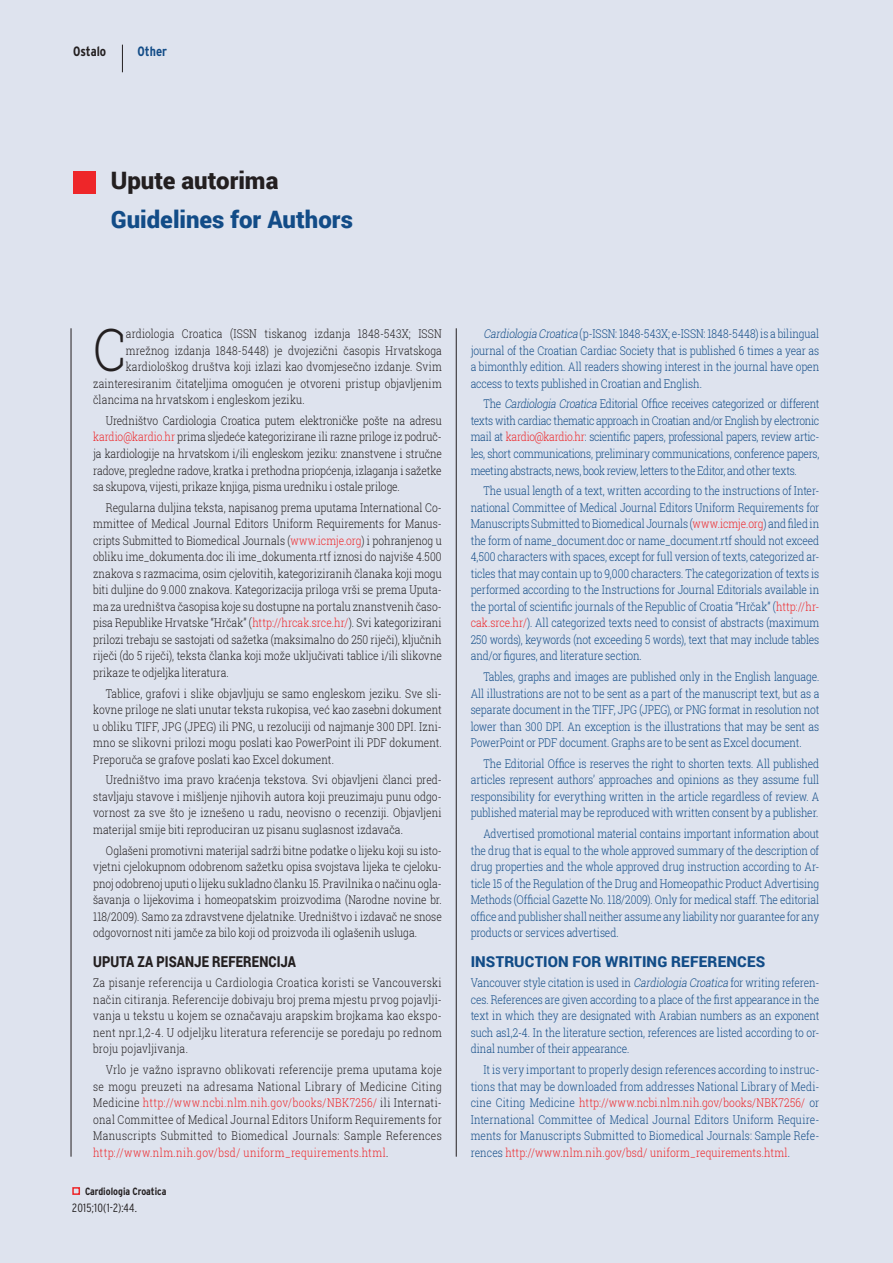
<style>
.page{position:relative;width:893px;height:1263px;background:#dee3ee}
.page>*{position:absolute;margin:0;border:0;box-sizing:border-box;transform-origin:0 0}
.BODY_HR_1__paragraf{font:300 58.35px "Roboto Slab";color:#231f20;scale:.85 1}
.NASLOV_clanka_ENG{font:900 24px "Roboto";color:#124c87}
.NASLOV_clanka_HR{font:900 24px "Roboto";color:#231f20}
.PODNASLOV_2_HR{font:900 15px "Roboto";letter-spacing:.01em;color:#124c87}
.PODNASLOV_2_HR-2{font:900 15px "Roboto";letter-spacing:.01em;color:#231f20;scale:.85 1}
.EGIDA_1__HR{font:700 condensed 13.5px "Interstate";color:#231f20}
.EGIDA_1__ENG_-_tirki{font:700 condensed 13.5px "Interstate";color:#124c87}
.NATUKNICE_HR{font:300 12px/16.5px "Roboto Slab";letter-spacing:-.01em;color:#124c87;text-align:justify;scale:.85 1}
.NATUKNICE_HR-2{font:300 12px/16.5px "Roboto Slab";letter-spacing:.01em;color:#231f20;text-align:justify;scale:.85 1}
.BODY_HR_1__paragraf-2{font:300 12px "Roboto Slab";letter-spacing:.01em;color:#231f20;scale:.85 1}
.t1{font:300 condensed 12px "Interstate";letter-spacing:.02em;color:#231f20}
.t2{font:700 condensed 10.5px "Interstate";color:#231f20}
.s1{color:#ee2629}
.s2{font-style:italic}
</style>
<div class="page">
<div style="left:73px;top:171px;width:23px;height:22px;background:#ee2629"></div>
<svg style="left:122px;top:45px;width:1px;height:27px"></svg>
<hr style="left:71px;top:328px;width:1px;height:829px;background:#231f20">
<hr style="left:456px;top:328px;width:1px;height:829px;background:#231f20">
<div style="left:72px;top:1187px;width:8px;height:8px;border:2px solid #ee2629"></div>
<p class="EGIDA_1__HR" style="left:73px;top:44px;width:35px">Ostalo</p>
<p class="EGIDA_1__ENG_-_tirki" style="left:138px;top:44px;width:31px">Other</p>
<p class="NASLOV_clanka_HR" style="left:111px;top:163px;width:169px">UPUTE AUTORIMA</p>
<p class="NASLOV_clanka_ENG" style="left:111px;top:203px;width:244px">GUIDELINES FOR AUTHORS</p>
<p class="BODY_HR_1__paragraf" style="left:93px;top:310px;width:40px">C</p>
<p class="BODY_HR_1__paragraf-2" style="left:126px;top:326px;width:373px">ardiologia Croatica (ISSN tiskanog izdanja 1848-543X; ISSN</p>
<p class="BODY_HR_1__paragraf-2" style="left:126px;top:342px;width:373px">mrežnog izdanja 1848-5448) je dvojezični časopis Hrvatskoga</p>
<p class="BODY_HR_1__paragraf-2" style="left:126px;top:359px;width:373px">kardiološkog društva koji izlazi kao dvomjesečno izdanje. Svim</p>
<p class="BODY_HR_1__paragraf-2" style="left:93px;top:375px;width:412px">zainteresiranim čitateljima omogućen je otvoreni pristup objavljenim</p>
<p class="BODY_HR_1__paragraf-2" style="left:93px;top:392px;width:251px">člancima na hrvatskom i engleskom jeziku.</p>
<p class="NATUKNICE_HR-2" style="left:93px;top:412px;width:412px;text-indent:13px">Uredništvo Cardiologia Croatica putem elektroničke pošte na adresu <span class="s1">kardio@kardio.hr</span> prima sljedeće kategorizirane ili razne priloge iz područ&shy;ja kardiologije na hrvatskom i/ili engleskom jeziku: znanstvene i stručne radove, pregledne radove, kratka i prethodna priopćenja, izlaganja i sažetke sa skupova, vijesti, prikaze knjiga, pisma uredniku i ostale priloge.</p>
<p class="NATUKNICE_HR-2" style="left:93px;top:499px;width:412px;text-indent:13px">Regularna duljina teksta, napisanog prema uputama International Co&shy;mmittee of Medical Journal Editors Uniform Requirements for Manus&shy;cripts Submitted to Biomedical Journals (<span class="s1">www.icmje.org</span>) i pohranjenog u obliku ime_dokumenta.doc ili ime_dokumenta.rtf iznosi do najviše 4.500 znakova s razmacima, osim cjelovitih, kategoriziranih članaka koji mogu biti duljine do 9.000 znakova. Kategorizacija priloga vrši se prema Uputa&shy;ma za uredništva časopisa koje su dostupne na portalu znanstvenih časo&shy;pisa Republike Hrvatske “Hrčak” (<span class="s1">http://hrcak.srce.hr/</span>). Svi kategorizirani prilozi trebaju se sastojati od sažetka (maksimalno do 250 riječi), ključnih riječi (do 5 riječi), teksta članka koji može uključivati tablice i/ili slikovne prikaze te odjeljka literatura.</p>
<p class="NATUKNICE_HR-2" style="left:93px;top:685px;width:412px;text-indent:13px">Tablice, grafovi i slike objavljuju se samo engleskom jeziku. Sve sli&shy;kovne priloge ne slati unutar teksta rukopisa, već kao zasebni dokument u obliku TIFF, JPG (JPEG) ili PNG, u rezoluciji od najmanje 300 DPI. Izni&shy;mno se slikovni prilozi mogu poslati kao PowerPoint ili PDF dokument.<br>Preporuča se grafove poslati kao Excel dokument.</p>
<p class="NATUKNICE_HR-2" style="left:93px;top:771px;width:412px;text-indent:13px">Uredništvo ima pravo kraćenja tekstova. Svi objavljeni članci pred&shy;stavljaju stavove i mišljenje njihovih autora koji preuzimaju punu odgo&shy;vornost za sve što je iznešeno u radu, neovisno o recenziji. Objavljeni materijal smije biti reproduciran uz pisanu suglasnost izdavača.</p>
<p class="NATUKNICE_HR-2" style="left:93px;top:842px;width:412px;text-indent:13px">Oglašeni promotivni materijal sadrži bitne podatke o lijeku koji su isto&shy;vjetni cjelokupnom odobrenom sažetku opisa svojstava lijeka te cjeloku&shy;pnoj odobrenoj uputi o lijeku sukladno članku 15. Pravilnika o načinu ogla&shy;šavanja o lijekovima i homeopatskim proizvodima (Narodne novine br.<br>118/2009). Samo za zdravstvene djelatnike. Uredništvo i izdavač ne snose odgovornost niti jamče za bilo koji od proizvoda ili oglašenih usluga.</p>
<p class="PODNASLOV_2_HR-2" style="left:93px;top:951px;width:239px">UPUTA ZA PISANJE REFERENCIJA</p>
<p class="NATUKNICE_HR-2" style="left:93px;top:974px;width:412px">Za pisanje referencija u Cardiologia Croatica koristi se Vancouverski način citiranja. Referencije dobivaju broj prema mjestu prvog pojavlji&shy;vanja u tekstu u kojem se označavaju arapskim brojkama kao ekspo&shy;nent npr.1,2-4. U odjeljku literatura referencije se poredaju po rednom broju pojavljivanja.</p>
<p class="NATUKNICE_HR-2" style="left:93px;top:1061px;width:412px;text-indent:13px">Vrlo je važno ispravno oblikovati referencije prema uputama koje se mogu preuzeti na adresama National Library of Medicine Citing Medicine <span class="s1">http://www.ncbi.nlm.nih.gov/books/NBK7256/</span> ili Internati&shy;onal Committee of Medical Journal Editors Uniform Requirements for Manuscripts Submitted to Biomedical Journals: Sample References <span class="s1">http://www.nlm.nih.gov/bsd/ uniform_requirements.html</span>.</p>
<p class="t2" style="left:85px;top:1185px;width:83px">Cardiologia Croatica</p>
<p class="t1" style="left:72px;top:1201px;width:66px">2015;10(1-2):44.</p>
<p class="NATUKNICE_HR" style="left:471px;top:325px;width:412px;text-indent:13px"><span class="s2">CardiologiaCroatica</span>(p-ISSN: 1848-543X; e-ISSN: 1848-5448) is a bilingual journal of the Croatian Cardiac Society that is published 6 times a year as a bimonthly edition. All readers showing interest in the journal have open access to texts published in Croatian and English.</p>
<p class="NATUKNICE_HR" style="left:471px;top:396px;width:412px;text-indent:13px">The <span class="s2">CardiologiaCroatica</span>Editorial Office receives categorized or different texts with cardiac thematic approach in Croatian and/or English by electronic mail at <span class="s1">kardio@kardio.hr</span>: scientific papers, professional papers, review artic&shy;les, short communications, preliminary communications, conference papers, meeting abstracts, news, book review, letters to the Editor, and other texts.</p>
<p class="NATUKNICE_HR" style="left:471px;top:482px;width:412px;text-indent:13px">The usual length of a text, written according to the instructions of Inter&shy;national Committee of Medical Journal Editors Uniform Requirements for Manuscripts Submitted to Biomedical Journals (<span class="s1">www.icmje.org</span>) and filed in the form of name_document.doc or name_document.rtf should not exceed 4,500 characters with spaces, except for full version of texts, categorized ar&shy;ticles that may contain up to 9,000 characters. The categorization of texts is performed according to the Instructions for Journal Editorials available in the portal of scientific journals of the Republic of Croatia “Hrčak” (<span class="s1">http://hr&shy;cak.srce.hr/</span>). All categorized texts need to consist of abstracts (maximum 250 words), keywords (not exceeding 5 words), text that may include tables and/or figures, and literature section.</p>
<p class="NATUKNICE_HR" style="left:471px;top:668px;width:412px;text-indent:13px">Tables, graphs and images are published only in the English language.<br>All illustrations are not to be sent as a part of the manuscript text, but as a separate document in the TIFF, JPG (JPEG), or PNG format in resolution not lower than 300 DPI. An exception is the illustrations that may be sent as PowerPoint or PDF document. Graphs are to be sent as Excel document.</p>
<p class="NATUKNICE_HR" style="left:471px;top:755px;width:412px;text-indent:13px">The Editorial Office is reserves the right to shorten texts. All published articles represent authors’ approaches and opinions as they assume full responsibility for everything written in the article regardless of review. A published material may be reproduced with written consent by a publisher.</p>
<p class="NATUKNICE_HR" style="left:471px;top:825px;width:412px;text-indent:13px">Advertised promotional material contains important information about the drug that is equal to the whole approved summary of the description of drug properties and the whole approved drug instruction according to Ar&shy;ticle 15 of the Regulation of the Drug and Homeopathic Product Advertising Methods (Official Gazette No. 118/2009). Only for medical staff. The editorial office and publisher shall neither assume any liability nor guarantee for any products or services advertised.</p>
<p class="PODNASLOV_2_HR" style="left:471px;top:951px;width:296px">INSTRUCTION FOR WRITING REFERENCES</p>
<p class="NATUKNICE_HR" style="left:471px;top:974px;width:412px">Vancouver style citation is used in <span class="s2">CardiologiaCroatica</span>for writing referen&shy;ces. References are given according to a place of the first appearance in the text in which they are designated with Arabian numbers as an exponent such as1,2-4. In the literature section, references are listed according to or&shy;dinal number of their appearance.</p>
<p class="NATUKNICE_HR" style="left:471px;top:1061px;width:412px;text-indent:13px">It is very important to properly design references according to instruc&shy;tions that may be downloaded from addresses National Library of Medi&shy;cine Citing Medicine <span class="s1">http://www.ncbi.nlm.nih.gov/books/NBK7256/</span> or International Committee of Medical Journal Editors Uniform Require&shy;ments for Manuscripts Submitted to Biomedical Journals: Sample Refe&shy;rences <span class="s1">http://www.nlm.nih.gov/bsd/ uniform_requirements.html</span>.</p>
</div>
